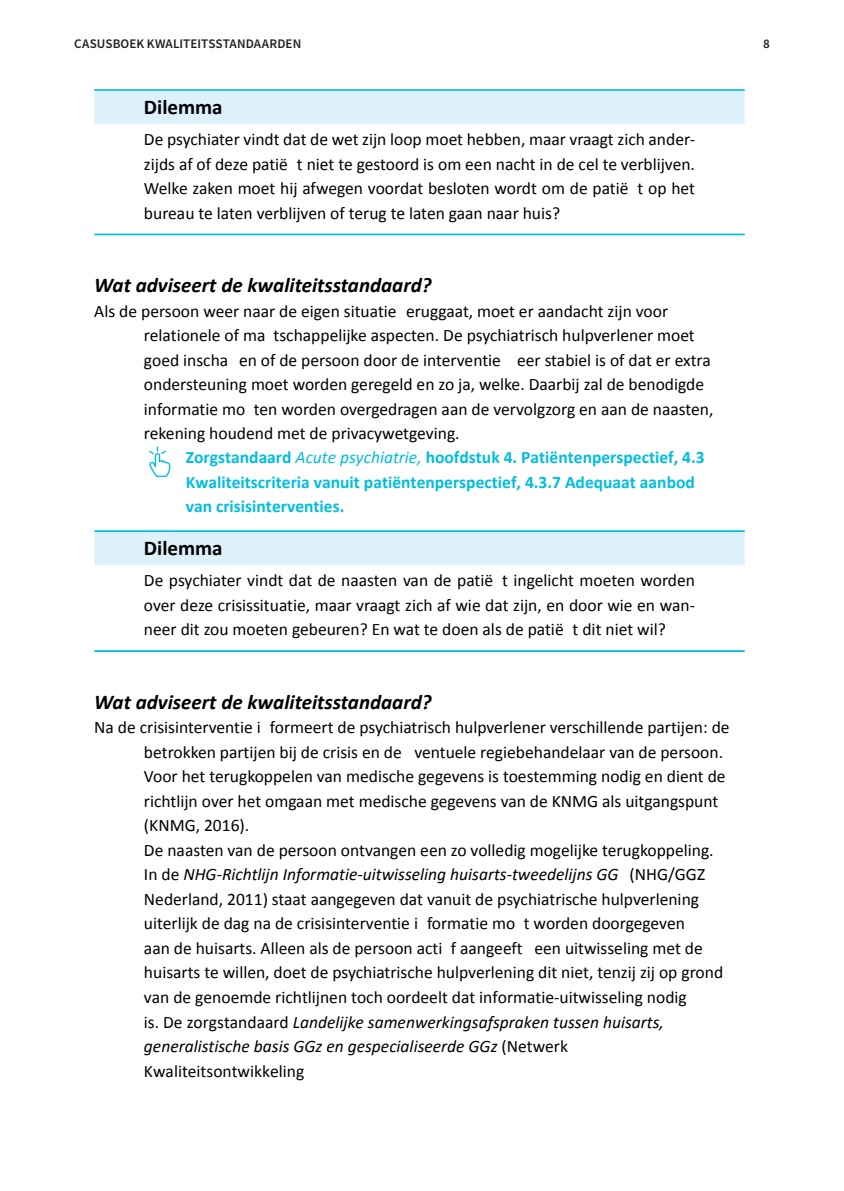
<style>
.page{position:relative;width:844px;height:1191px;background:#fff}
.page>*{position:absolute;margin:0;border:0;box-sizing:border-box;transform-origin:0 0}
.t1{font:italic 700 21px "Calibri";color:#000}
.t2{font:700 21px "Calibri";color:#000}
.t3{font:17.5px/24.5px "Calibri";color:#000;text-align:justify}
.t4{font:700 17.5px/24.5px "Calibri";color:#00bdde}
.t5{font:14px "Calibri";letter-spacing:.05em;color:#000}
.t6{font:600 13.12px "Source Sans Pro";letter-spacing:.005em;color:#231f20}
.s1{font-style:inherit}
.s2{font-weight:400;font-style:italic}
.s3{font-style:italic}
</style>
<div class="page">
<hr style="left:94px;top:89px;width:650px;height:2px;background:#00bdde">
<div style="left:94px;top:91px;width:650px;height:33px;background:#dcf1f9"></div>
<hr style="left:94px;top:234px;width:650px;height:1px;background:#00bdde">
<hr style="left:94px;top:530px;width:650px;height:2px;background:#00bdde">
<div style="left:94px;top:532px;width:650px;height:33px;background:#dcf1f9"></div>
<hr style="left:94px;top:650px;width:650px;height:2px;background:#00bdde">
<svg style="left:149px;top:446px;width:21px;height:31px"></svg>
<p class="t5" style="left:94px;top:34px;width:23px">186</p>
<p class="t5" style="left:144px;top:34px;width:221px">casusboek kwalite itsstandaarde n</p>
<p class="t6" style="left:762px;top:36px;width:8px">8</p>
<p class="t6" style="left:74px;top:36px;width:228px">CASUSBOEK KWALITEITSSTANDAARDEN</p>
<p class="t2" style="left:144px;top:93px;width:80px">Dilemma</p>
<p class="t3" style="left:144px;top:127px;width:552px">De psychiater vindt dat de wet zijn loop moet hebben, maar vraagt zich ander&shy;zijds af of deze patië t niet te gestoord is om een nacht in de cel te verblijven.<br>Welke zaken moet hij afwegen voordat besloten wordt om de patië t op het bureau te laten verblijven of terug te laten gaan naar huis?</p>
<p class="t1" style="left:94px;top:272px;width:338px">Wat adviseert de kwaliteitsstandaard?</p>
<p class="t3" style="left:144px;top:299px;width:571px;text-align:left;text-indent:-50px">Als de persoon weer naar de eigen situatie eruggaat, moet er aandacht zijn voor relationele of ma tschappelijke aspecten. De psychiatrisch hulpverlener moet goed inscha en of de persoon door de interventie eer stabiel is of dat er extra ondersteuning moet worden geregeld en zo ja, welke. Daarbij zal de benodigde informatie mo ten worden overgedragen aan de vervolgzorg en aan de naasten, rekening houdend met de privacywetgeving.</p>
<p class="t4" style="left:186px;top:445px;width:520px"><span class="s1">Zorgstandaard</span> <span class="s2">Acute psychiatrie,</span> hoofdstuk 4. Patiëntenperspectief, 4.3<br>Kwaliteitscriteria vanuit patiëntenperspectief, 4.3.7 Adequaat aanbod van crisisinterventies.</p>
<p class="t2" style="left:144px;top:534px;width:80px">Dilemma</p>
<p class="t3" style="left:144px;top:568px;width:552px">De psychiater vindt dat de naasten van de patië t ingelicht moeten worden over deze crisissituatie, maar vraagt zich af wie dat zijn, en door wie en wan&shy;neer dit zou moeten gebeuren? En wat te doen als de patië t dit niet wil?</p>
<p class="t1" style="left:94px;top:688px;width:338px">Wat adviseert de kwaliteitsstandaard?</p>
<p class="t3" style="left:144px;top:715px;width:587px;text-align:left;text-indent:-50px">Na de crisisinterventie i formeert de psychiatrisch hulpverlener verschillende partijen: de betrokken partijen bij de crisis en de ventuele regiebehandelaar van de persoon.<br>Voor het terugkoppelen van medische gegevens is toestemming nodig en dient de richtlijn over het omgaan met medische gegevens van de KNMG als uitgangspunt (KNMG, 2016).<br>De naasten van de persoon ontvangen een zo volledig mogelijke terugkoppeling.<br>In de <span class="s3">NHG</span>-<span class="s3">Richtlijn Informatie-uitwisseling huisarts-tweedelijns GG</span> (NHG/GGZ Nederland, 2011) staat aangegeven dat vanuit de psychiatrische hulpverlening uiterlijk de dag na de crisisinterventie i formatie mo t worden doorgegeven<br>aan de huisarts. Alleen als de persoon acti f aangeeft een uitwisseling met de huisarts te willen, doet de psychiatrische hulpverlening dit niet, tenzij zij op grond van de genoemde richtlijnen toch oordeelt dat informatie-uitwisseling nodig<br>is. De zorgstandaard <span class="s3">Landelijke samenwerkingsafspraken tussen huisarts, generalistische basis GGz en gespecialiseerde GGz</span> (Netwerk Kwaliteitsontwikkeling</p>
</div>
